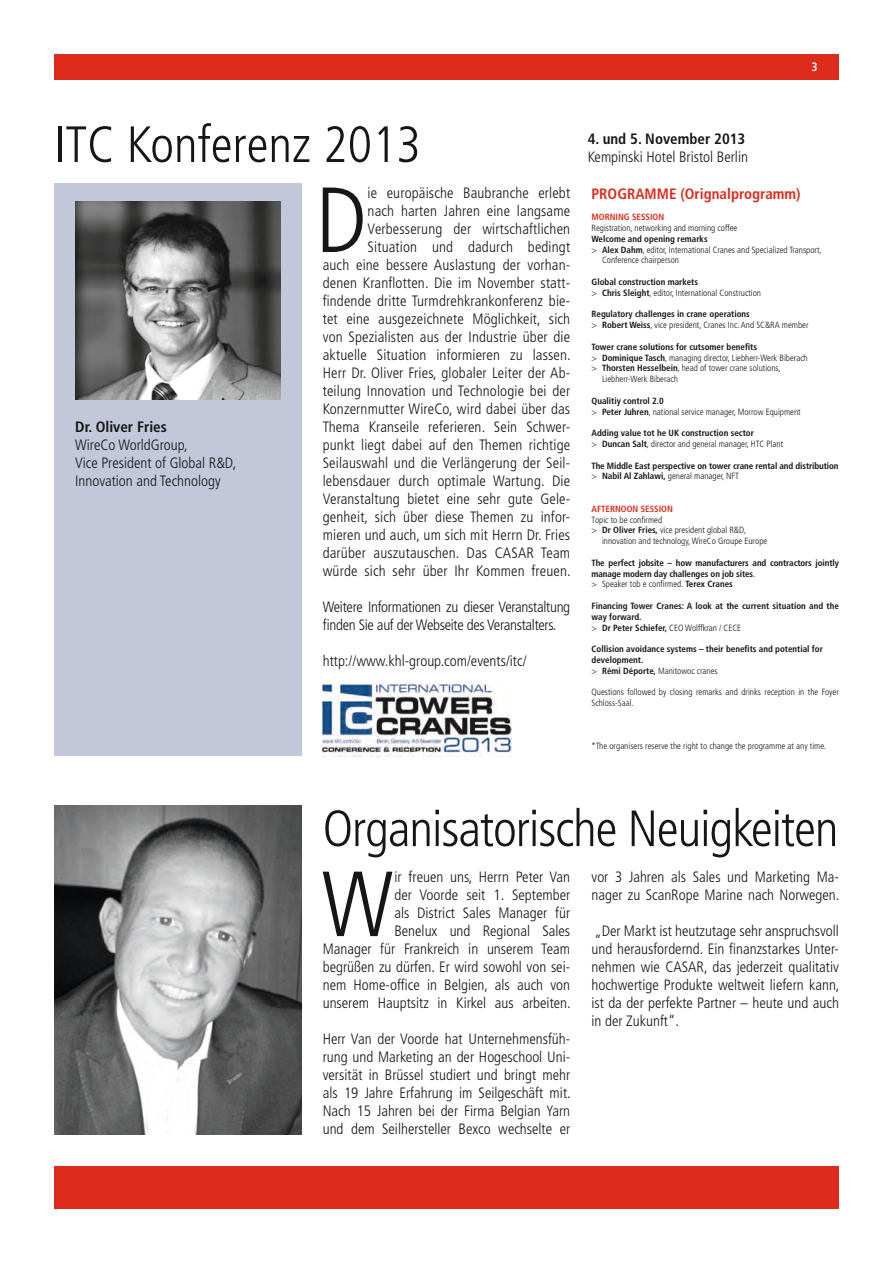
<style>
.page{position:relative;width:893px;height:1263px;background:#fff}
.page>*{position:absolute;margin:0;border:0;box-sizing:border-box;transform-origin:0 0}
.t1{font:300 condensed 92.4px "Frutiger";color:#151616}
.t2{font:300 condensed 51px "Frutiger";letter-spacing:-.02em;color:#151616}
.t3{font:300 condensed 51px "Frutiger";color:#151616}
.t4{font:300 condensed 15px/18px "Frutiger";letter-spacing:.01em;color:#151616;text-align:right}
.t5{font:300 condensed 15px/18px "Frutiger";letter-spacing:-.02em;color:#151616}
.t6{font:700 condensed 15px "Frutiger";color:#151616}
.t7{font:700 condensed 15px "Frutiger";color:#dd2b1c}
.t8{font:700 condensed 12px "Frutiger";color:#fff}
.t9{font:700 condensed 9px/10.8px "Frutiger";color:#151616}
.t10{font:300 condensed 9px/10.8px "Frutiger";color:#151616}
.t11{font:700 condensed 9px "Frutiger";color:#dd2b1c}
.s1{font-weight:700}
.s2{font-weight:300}
</style>
<div class="page">
<img style="left:323px;top:683px;width:189px;height:73px">
<div style="left:54px;top:1167px;width:785px;height:42px;background:#dd2b1c"></div>
<div style="left:54px;top:54px;width:785px;height:26px;background:#dd2b1c"></div>
<img style="left:54px;top:805px;width:247px;height:329px">
<div style="left:54px;top:183px;width:247px;height:573px;background:#c3c7da"></div>
<img style="left:75px;top:201px;width:205px;height:198px">
<p class="t8" style="left:811px;top:60px;width:8px">3</p>
<h2 class="t3" style="left:54px;top:115px;width:369px">ITC Konferenz 2013</h2>
<p class="t6" style="left:588px;top:130px;width:159px">4. und 5. November 2013</p>
<p class="t4" style="left:588px;top:148px;width:162px">Kempinski Hotel Bristol Berlin</p>
<p class="t7" style="left:591px;top:184px;width:211px">Programme (Orignalprogramm)</p>
<p class="t11" style="left:591px;top:212px;width:68px">Morning Session</p>
<p class="t10" style="left:591px;top:223px;width:147px">Registration, networking and morning coffee</p>
<p class="t9" style="left:591px;top:233px;width:118px">Welcome and opening remarks</p>
<p class="t10" style="left:591px;top:244px;width:232px">&gt; <span class="s1">Alex Dahm</span>, editor, International Cranes and Specialized Transport,</p>
<p class="t10" style="left:602px;top:255px;width:79px">Conference chairperson</p>
<p class="t9" style="left:591px;top:276px;width:171px">Global construction markets<br><span class="s2">&gt;</span> Chris Sleight<span class="s2">, editor, International Construction</span></p>
<p class="t9" style="left:591px;top:309px;width:219px">Regulatory challenges in crane operations<br><span class="s2">&gt;</span> Robert Weiss<span class="s2">, vice president, Cranes Inc. And SC&amp;RA member</span></p>
<p class="t9" style="left:591px;top:341px;width:167px">Tower crane solutions for cutsomer benefits</p>
<p class="t10" style="left:591px;top:352px;width:218px">&gt; <span class="s1">Dominique Tasch</span>, managing director, Liebherr-Werk Biberach</p>
<p class="t10" style="left:591px;top:363px;width:191px">&gt; <span class="s1">Thorsten Hesselbein</span>, head of tower crane solutions,</p>
<p class="t10" style="left:602px;top:374px;width:77px">Liebherr-Werk Biberach</p>
<p class="t10" style="left:591px;top:395px;width:211px"><span class="s1">Qualitiy control 2.0<br></span>&gt; <span class="s1">Peter Juhren</span>, national service manager, Morrow Equipment</p>
<p class="t9" style="left:591px;top:428px;width:193px">Adding value tot he UK construction sector<br><span class="s2">&gt;</span> Duncan Salt<span class="s2">, director and general manager, HTC Plant</span></p>
<p class="t9" style="left:591px;top:460px;width:249px">The Middle East perspective on tower crane rental and distribution <span class="s2">&gt;</span> Nabil Al Zahlawi, <span class="s2">general manager, NFT</span></p>
<p class="t11" style="left:591px;top:503px;width:31px">Afternoon</p>
<p class="t11" style="left:641px;top:503px;width:27px">Session</p>
<p class="t10" style="left:591px;top:514px;width:72px">Topic to be confirmed</p>
<p class="t10" style="left:591px;top:525px;width:156px">&gt; <span class="s1">Dr Oliver Fries,</span> vice president global R&amp;D,</p>
<p class="t10" style="left:602px;top:536px;width:167px">innovation and technology, WireCo Groupe Europe</p>
<p class="t9" style="left:591px;top:557px;width:249px">The perfect jobsite – how manufacturers and contractors jointly manage modern day challenges on job sites<span class="s2">.<br>&gt; Speaker tob e confirmed.</span> Terex Cranes</p>
<p class="t9" style="left:591px;top:600px;width:249px">Financing Tower Cranes: A look at the current situation and the way forward.<br><span class="s2">&gt;</span> Dr Peter Schiefer, <span class="s2">CEO Wolffkran / CECE</span></p>
<p class="t9" style="left:591px;top:644px;width:233px">Collision avoidance systems – their benefits and potential for development.<br><span class="s2">&gt;</span> Rémi Déporte, <span class="s2">Manitowoc cranes</span></p>
<p class="t10" style="left:591px;top:687px;width:249px">Questions followed by closing remarks and drinks reception in the Foyer<br>Schloss-Saal.</p>
<p class="t10" style="left:591px;top:741px;width:236px">*The organisers reserve the right to change the programme at any time.</p>
<p class="t4" style="left:323px;top:184px;width:250px">ie europäische Baubranche erlebt<br>nach harten Jahren eine langsame Verbesserung der wirtschaftlichen Situation und dadurch bedingt<br>auch eine bessere Auslastung der vorhan&shy;denen Kranflotten. Die im November statt&shy;findende dritte Turmdrehkrankonferenz bie&shy;tet eine ausgezeichnete Möglichkeit, sich von Spezialisten aus der Industrie über die aktuelle Situation informieren zu lassen.<br>Herr Dr. Oliver Fries, globaler Leiter der Ab&shy;teilung Innovation und Technologie bei der Konzernmutter WireCo, wird dabei über das Thema Kranseile referieren. Sein Schwer&shy;punkt liegt dabei auf den Themen richtige Seilauswahl und die Verlängerung der Seil&shy;lebensdauer durch optimale Wartung. Die Veranstaltung bietet eine sehr gute Gele&shy;genheit, sich über diese Themen zu infor&shy;mieren und auch, um sich mit Herrn Dr. Fries darüber auszutauschen. Das CASAR Team würde sich sehr über Ihr Kommen freuen.</p>
<p class="t5" style="left:323px;top:598px;width:249px">Weitere Informationen zu dieser Veranstaltung finden Sie auf der Webseite des Veranstalters.</p>
<p class="t4" style="left:323px;top:652px;width:205px">http://www.khl-group.com/events/itc/</p>
<h1 class="t1" style="left:315px;top:168px;width:53px">D</h1>
<p class="t6" style="left:75px;top:418px;width:93px">Dr. Oliver Fries</p>
<p class="t4" style="left:75px;top:436px;width:163px;text-align:left">WireCo WorldGroup,<br>Vice President of Global R&amp;D,<br>Innovation and Technology</p>
<h2 class="t2" style="left:323px;top:799px;width:517px">Organisatorische Neuigkeiten</h2>
<p class="t4" style="left:323px;top:868px;width:250px">ir freuen uns, Herrn Peter Van<br>der Voorde seit 1. September<br>als District Sales Manager für<br>Benelux und Regional Sales<br>Manager für Frankreich in unserem Team begrüßen zu dürfen. Er wird sowohl von sei&shy;nem Home-office in Belgien, als auch von unserem Hauptsitz in Kirkel aus arbeiten.</p>
<p class="t4" style="left:323px;top:1030px;width:249px;text-align:justify">Herr Van der Voorde hat Unternehmensfüh&shy;rung und Marketing an der Hogeschool Uni&shy;versität in Brüssel studiert und bringt mehr als 19 Jahre Erfahrung im Seilgeschäft mit.<br>Nach 15 Jahren bei der Firma Belgian Yarn und dem Seilhersteller Bexco wechselte er</p>
<h1 class="t1" style="left:322px;top:852px;width:73px">W</h1>
<p class="t4" style="left:591px;top:868px;width:250px;text-align:left">vor 3 Jahren als Sales und Marketing Ma&shy;nager zu ScanRope Marine nach Norwegen.</p>
<p class="t4" style="left:591px;top:922px;width:250px;text-align:justify">„Der Markt ist heutzutage sehr anspruchsvoll und herausfordernd. Ein finanzstarkes Unter&shy;nehmen wie CASAR, das jederzeit qualitativ hochwertige Produkte weltweit liefern kann, ist da der perfekte Partner – heute und auch in der Zukunft“.</p>
</div>
